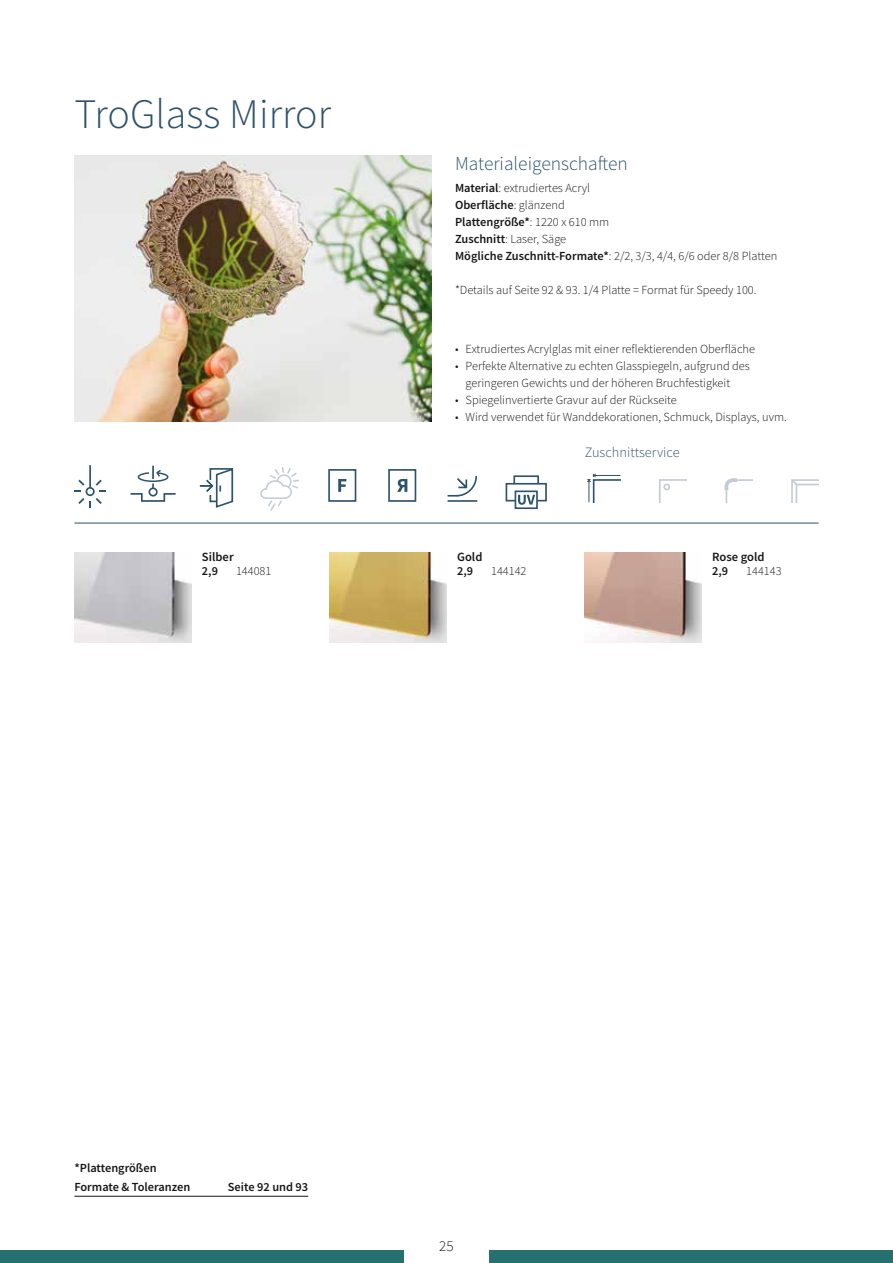
<style>
.page{position:relative;width:893px;height:1263px;background:#fff}
.page>*{position:absolute;margin:0;border:0;box-sizing:border-box;transform-origin:0 0}
.t1{font:300 42px "Source Sans Pro";letter-spacing:.005em;color:#2e536c}
.t2{font:300 19.5px "Source Sans Pro";color:#2e536c}
.t3{font:300 15px "Source Sans Pro";color:#181716}
.t4{font:300 14.25px "Source Sans Pro";letter-spacing:.005em;color:#2e536c}
.t5{font:600 12.6px "Source Sans Pro";color:#181716}
.t6{font:300 12.3px/17px "Source Sans Pro";color:#181716}
.t7{font:600 12.3px/18.8px "Source Sans Pro";color:#181716}
.s1{font-weight:600}
</style>
<div class="page">
<img style="left:74px;top:553px;width:117px;height:89px">
<img style="left:330px;top:553px;width:116px;height:89px">
<img style="left:585px;top:553px;width:117px;height:89px">
<div style="left:513px;top:475px;width:26px;height:10px;border:2px solid #2e536c"></div>
<div style="left:506px;top:483px;width:41px;height:18px;border:2px solid #2e536c"></div>
<div style="left:515px;top:490px;width:23px;height:19px;border:2px solid #2e536c"></div>
<svg style="left:518px;top:495px;width:17px;height:10px"></svg>
<hr style="left:448px;top:500px;width:29px;height:2px;background:#2e536c">
<svg style="left:448px;top:476px;width:29px;height:21px"></svg>
<div style="left:388px;top:469px;width:28px;height:33px;border:2px solid #2e536c"></div>
<svg style="left:397px;top:479px;width:10px;height:13px"></svg>
<svg style="left:260px;top:467px;width:39px;height:44px"></svg>
<div style="left:328px;top:469px;width:28px;height:33px;border:2px solid #2e536c"></div>
<svg style="left:338px;top:479px;width:8px;height:13px"></svg>
<svg style="left:200px;top:468px;width:33px;height:40px"></svg>
<svg style="left:74px;top:465px;width:32px;height:43px"></svg>
<svg style="left:131px;top:466px;width:45px;height:36px"></svg>
<hr style="left:74px;top:523px;width:745px;height:1px;background:#2e536c">
<img style="left:74px;top:155px;width:358px;height:266px">
<svg style="left:791px;top:479px;width:27px;height:23px"></svg>
<svg style="left:587px;top:473px;width:33px;height:29px"></svg>
<svg style="left:659px;top:479px;width:27px;height:23px"></svg>
<svg style="left:725px;top:478px;width:27px;height:24px"></svg>
<div style="left:0;top:1250px;width:404px;height:13px;background:#257170"></div>
<div style="left:489px;top:1250px;width:404px;height:13px;background:#257170"></div>
<hr style="left:74px;top:1196px;width:234px;height:1px;background:#181716">
<h1 class="t1" style="left:74px;top:88px;width:258px">TroGlass Mirror</h1>
<h2 class="t2" style="left:455px;top:151px;width:174px">Materialeigenschaften</h2>
<p class="t6" style="left:455px;top:180px;width:324px"><span class="s1">Material</span>: extrudiertes Acryl<br><span class="s1">Oberfläche</span>: glänzend<br><span class="s1">Plattengröße*</span>: 1220 x 610 mm<br><span class="s1">Zuschnitt</span>: Laser, Säge<br><span class="s1">Mögliche Zuschnitt-Formate*</span>: 2/2, 3/3, 4/4, 6/6 oder 8/8 Platten</p>
<p class="t6" style="left:455px;top:282px;width:303px">*Details auf Seite 92 &amp; 93. 1/4 Platte = Format für Speedy 100.</p>
<p class="t6" style="left:455px;top:340px;width:302px">• Extrudiertes Acrylglas mit einer reflektierenden Oberfläche</p>
<p class="t6" style="left:466px;top:357px;width:286px;text-indent:-11px">• Perfekte Alternative zu echten Glasspiegeln, aufgrund des geringeren Gewichts und der höheren Bruchfestigkeit</p>
<p class="t6" style="left:455px;top:391px;width:223px">• Spiegelinvertierte Gravur auf der Rückseite</p>
<p class="t6" style="left:455px;top:408px;width:333px">• Wird verwendet für Wanddekorationen, Schmuck, Displays, uvm.</p>
<p class="t4" style="left:585px;top:444px;width:97px">Zuschnittservice</p>
<p class="t5" style="left:202px;top:549px;width:33px">Silber</p>
<p class="t5" style="left:457px;top:549px;width:27px">Gold</p>
<p class="t5" style="left:712px;top:549px;width:54px">Rose gold</p>
<p class="t7" style="left:202px;top:561px;width:18px">2,9</p>
<p class="t6" style="left:236px;top:562px;width:37px">144081</p>
<p class="t7" style="left:457px;top:561px;width:18px">2,9</p>
<p class="t6" style="left:491px;top:562px;width:37px">144142</p>
<p class="t7" style="left:712px;top:561px;width:18px">2,9</p>
<p class="t6" style="left:746px;top:562px;width:37px">144143</p>
<p class="t7" style="left:74px;top:1158px;width:118px">*Plattengrößen<br>Formate &amp; Toleranzen</p>
<p class="t7" style="left:228px;top:1177px;width:82px">Seite 92 und 93</p>
<p class="t3" style="left:439px;top:1237px;width:16px">25</p>
</div>
